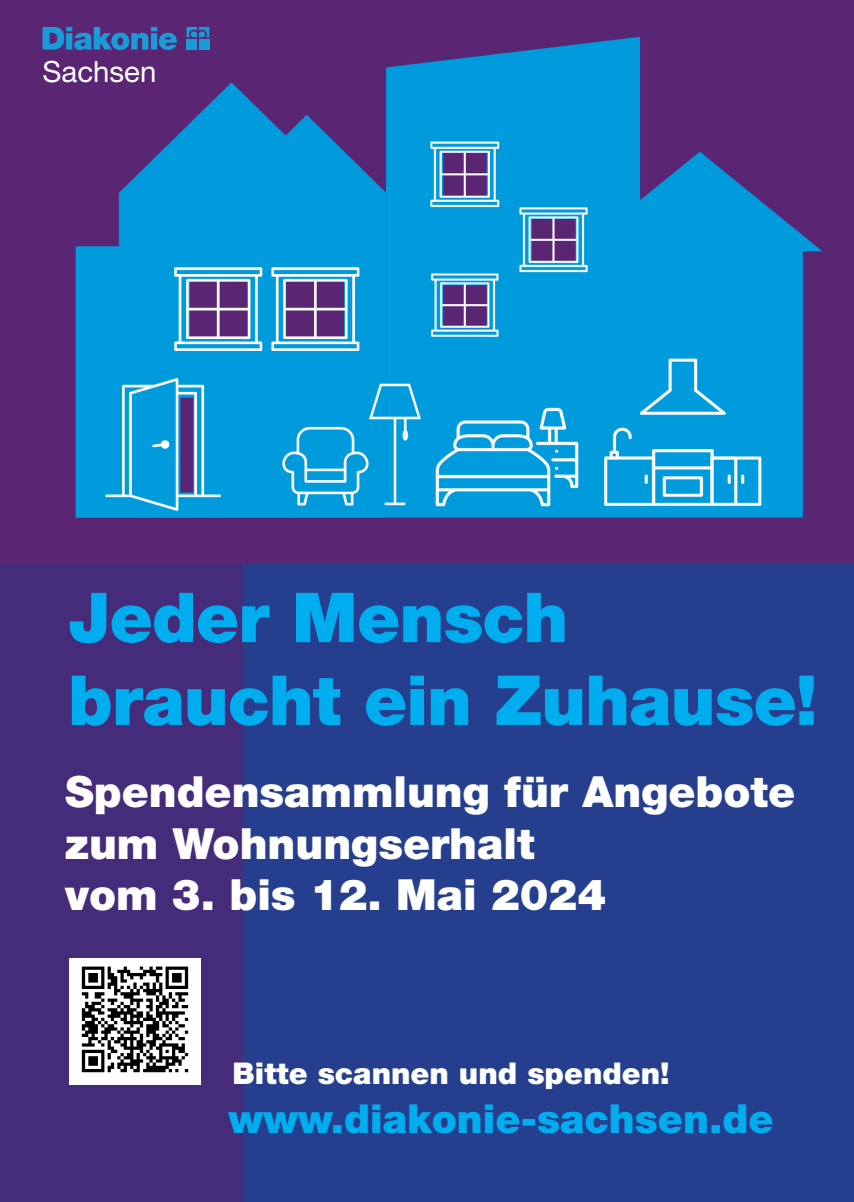
<style>
.page{position:relative;width:854px;height:1202px;background:#fff}
.page>*{position:absolute;margin:0;border:0;box-sizing:border-box;transform-origin:0 0}
.t1{font:900 69px/82.8px "Helvetica Neue LT Std";letter-spacing:-.015em;color:#00aeef}
.t2{font:900 43px/51.6px "Helvetica Neue LT Std";color:#fff}
.t3{font:900 40px "Helvetica Neue LT Std";color:#00aeef}
.t4{font:900 30px "Helvetica Neue LT Std";color:#fff}
.t5{font:29.3px "Helvetica Neue LT Std";color:#fff}
</style>
<div class="page">
<div style="left:243px;top:553px;width:610px;height:649px;background:#253f8e"></div>
<div style="left:0;top:553px;width:243px;height:649px;background:#442c7a"></div>
<img style="left:0;top:0;width:853px;height:562px">
<svg style="left:43px;top:27px;width:134px;height:23px;background:#3468ab"></svg>
<svg style="left:186px;top:27px;width:23px;height:10px"></svg>
<div style="left:186px;top:39px;width:11px;height:11px;background:#199bd8"></div>
<div style="left:199px;top:39px;width:10px;height:11px;background:#199bd8"></div>
<img style="left:69px;top:959px;width:131px;height:125px">
<p class="t5" style="left:43px;top:54px;width:115px">Sachsen</p>
<p class="t1" style="left:68px;top:576px;width:750px">Jeder Mensch braucht ein Zuhause!</p>
<p class="t2" style="left:65px;top:766px;width:731px">Spendensammlung für Angebote zum Wohnungserhalt</p>
<p class="t2" style="left:65px;top:869px;width:542px">vom 3. bis 12. Mai 2024</p>
<p class="t4" style="left:232px;top:1055px;width:438px">Bitte scannen und spenden!</p>
<p class="t3" style="left:228px;top:1095px;width:546px">www.diakonie-sachsen.de</p>
</div>
